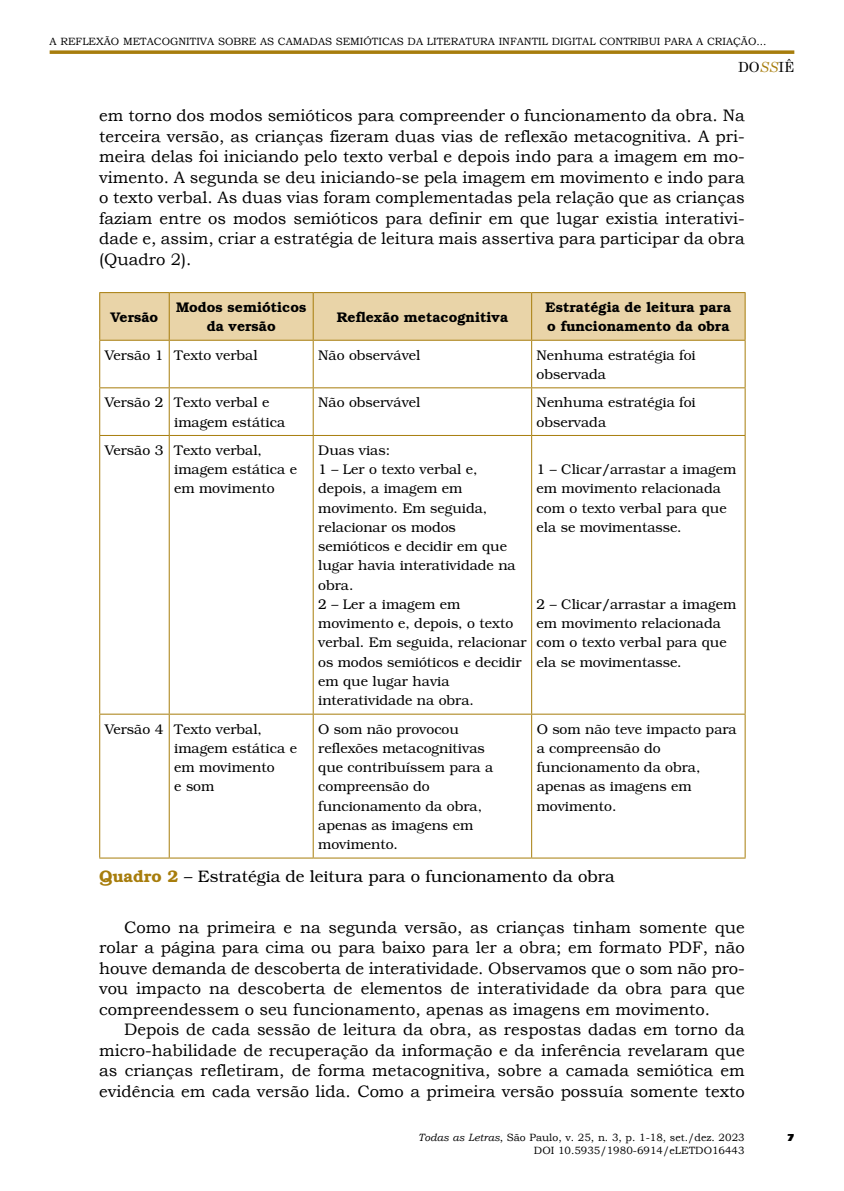
<style>
.page{position:relative;width:844px;height:1191px;background:#fff}
.page>*{position:absolute;margin:0;border:0;box-sizing:border-box;transform-origin:0 0}
.t1{font:16.62px/20.5px "Bookman Old Style";color:#000;text-align:justify}
.t2{font:300 16.62px "Bookman";color:#000}
.t3{font:300 14px/19.2px "Bookman";color:#000}
.t4{font:600 14px/19.2px "Bookman";color:#000;text-align:center}
.t5{font:14px "Century Schoolbook";color:#000}
.t6{font:10.5px/12.6px "Bookman Old Style";color:#000;text-align:right}
.t7{font:900 10.5px "Itc Eras";color:#000}
.s1{font-style:italic;color:#a77d0c}
.s2{font-weight:600;color:#a77d0c}
.s3{font-style:italic}
</style>
<div class="page">
<svg style="left:50px;top:50px;width:744px;height:4px;background:#b18d2a"></svg>
<div style="left:100px;top:293px;width:644px;height:47px;background:#e9d4a8"></div>
<hr style="left:99px;top:292px;width:70px;height:1px;background:#a77d0c">
<hr style="left:99px;top:293px;width:1px;height:47px;background:#a77d0c">
<hr style="left:169px;top:292px;width:144px;height:1px;background:#a77d0c">
<hr style="left:169px;top:293px;width:1px;height:47px;background:#a77d0c">
<hr style="left:313px;top:292px;width:218px;height:1px;background:#a77d0c">
<hr style="left:313px;top:293px;width:1px;height:47px;background:#a77d0c">
<hr style="left:531px;top:292px;width:214px;height:1px;background:#a77d0c">
<hr style="left:531px;top:293px;width:1px;height:47px;background:#a77d0c">
<hr style="left:744px;top:293px;width:1px;height:47px;background:#a77d0c">
<hr style="left:99px;top:340px;width:70px;height:1px;background:#a77d0c">
<hr style="left:99px;top:341px;width:1px;height:46px;background:#a77d0c">
<hr style="left:169px;top:340px;width:144px;height:1px;background:#a77d0c">
<hr style="left:169px;top:341px;width:1px;height:46px;background:#a77d0c">
<hr style="left:313px;top:340px;width:218px;height:1px;background:#a77d0c">
<hr style="left:313px;top:341px;width:1px;height:46px;background:#a77d0c">
<hr style="left:531px;top:340px;width:214px;height:1px;background:#a77d0c">
<hr style="left:531px;top:341px;width:1px;height:46px;background:#a77d0c">
<hr style="left:744px;top:341px;width:1px;height:46px;background:#a77d0c">
<hr style="left:99px;top:387px;width:70px;height:1px;background:#a77d0c">
<hr style="left:99px;top:388px;width:1px;height:47px;background:#a77d0c">
<hr style="left:169px;top:387px;width:144px;height:1px;background:#a77d0c">
<hr style="left:169px;top:388px;width:1px;height:47px;background:#a77d0c">
<hr style="left:313px;top:387px;width:218px;height:1px;background:#a77d0c">
<hr style="left:313px;top:388px;width:1px;height:47px;background:#a77d0c">
<hr style="left:531px;top:387px;width:214px;height:1px;background:#a77d0c">
<hr style="left:531px;top:388px;width:1px;height:47px;background:#a77d0c">
<hr style="left:744px;top:388px;width:1px;height:47px;background:#a77d0c">
<hr style="left:99px;top:435px;width:70px;height:1px;background:#a77d0c">
<hr style="left:99px;top:436px;width:1px;height:277px;background:#a77d0c">
<hr style="left:169px;top:435px;width:144px;height:1px;background:#a77d0c">
<hr style="left:169px;top:436px;width:1px;height:277px;background:#a77d0c">
<hr style="left:313px;top:435px;width:218px;height:1px;background:#a77d0c">
<hr style="left:313px;top:436px;width:1px;height:277px;background:#a77d0c">
<hr style="left:531px;top:435px;width:214px;height:1px;background:#a77d0c">
<hr style="left:531px;top:436px;width:1px;height:277px;background:#a77d0c">
<hr style="left:744px;top:436px;width:1px;height:277px;background:#a77d0c">
<hr style="left:99px;top:713px;width:70px;height:1px;background:#a77d0c">
<hr style="left:99px;top:714px;width:1px;height:143px;background:#a77d0c">
<hr style="left:169px;top:713px;width:144px;height:1px;background:#a77d0c">
<hr style="left:169px;top:714px;width:1px;height:143px;background:#a77d0c">
<hr style="left:313px;top:713px;width:218px;height:1px;background:#a77d0c">
<hr style="left:313px;top:714px;width:1px;height:143px;background:#a77d0c">
<hr style="left:531px;top:713px;width:214px;height:1px;background:#a77d0c">
<hr style="left:531px;top:714px;width:1px;height:143px;background:#a77d0c">
<hr style="left:744px;top:714px;width:1px;height:143px;background:#a77d0c">
<hr style="left:99px;top:857px;width:70px;height:1px;background:#a77d0c">
<hr style="left:169px;top:857px;width:144px;height:1px;background:#a77d0c">
<hr style="left:313px;top:857px;width:218px;height:1px;background:#a77d0c">
<hr style="left:531px;top:857px;width:214px;height:1px;background:#a77d0c">
<p class="t6" style="left:50px;top:35px;width:718px">A REFLEXÃO METACOGNITIVA SOBRE AS CAMADAS SEMIÓTICAS DA LITERATURA INFANTIL DIGITAL CONTRIBUI PARA A CRIAÇÃO...</p>
<p class="t5" style="left:737px;top:55px;width:58px">DO<span class="s1">SS</span>IÊ</p>
<p class="t1" style="left:99px;top:105px;width:646px">em torno dos modos semióticos para compreender o funcionamento da obra. Na terceira versão, as crianças fizeram duas vias de reflexão metacognitiva. A pri&shy;meira delas foi iniciando pelo texto verbal e depois indo para a imagem em mo&shy;vimento. A segunda se deu iniciando-se pela imagem em movimento e indo para o texto verbal. As duas vias foram complementadas pela relação que as crianças faziam entre os modos semióticos para definir em que lugar existia interativi&shy;dade e, assim, criar a estratégia de leitura mais assertiva para participar da obra (Quadro 2).</p>
<p class="t4" style="left:111px;top:307px;width:49px">Versão</p>
<p class="t4" style="left:176px;top:298px;width:132px">Modos semióticos da versão</p>
<p class="t4" style="left:336px;top:307px;width:173px">Reflexão metacognitiva</p>
<p class="t4" style="left:545px;top:298px;width:187px;text-align:left">Estratégia de leitura para o funcionamento da obra</p>
<p class="t3" style="left:105px;top:345px;width:154px">Versão 1 Texto verbal</p>
<p class="t3" style="left:318px;top:345px;width:104px">Não observável</p>
<p class="t3" style="left:536px;top:345px;width:161px">Nenhuma estratégia foi observada</p>
<p class="t3" style="left:174px;top:393px;width:112px;text-indent:-69px">Versão 2 Texto verbal e imagem estática</p>
<p class="t3" style="left:318px;top:393px;width:104px">Não observável</p>
<p class="t3" style="left:536px;top:393px;width:161px">Nenhuma estratégia foi observada</p>
<p class="t3" style="left:174px;top:441px;width:124px;text-indent:-69px">Versão 3 Texto verbal, imagem estática e em movimento</p>
<p class="t3" style="left:318px;top:441px;width:210px">Duas vias:<br>1 – Ler o texto verbal e, depois, a imagem em movimento. Em seguida, relacionar os modos semióticos e decidir em que lugar havia interatividade na obra.<br>2 – Ler a imagem em movimento e, depois, o texto verbal. Em seguida, relacionar os modos semióticos e decidir em que lugar havia interatividade na obra.</p>
<p class="t3" style="left:536px;top:460px;width:201px">1 – Clicar/arrastar a imagem em movimento relacionada com o texto verbal para que ela se movimentasse.</p>
<p class="t3" style="left:536px;top:595px;width:201px">2 – Clicar/arrastar a imagem em movimento relacionada com o texto verbal para que ela se movimentasse.</p>
<p class="t3" style="left:174px;top:719px;width:124px;text-indent:-69px">Versão 4 Texto verbal, imagem estática e em movimento<br>e som</p>
<p class="t3" style="left:318px;top:719px;width:176px">O som não provocou reflexões metacognitivas que contribuíssem para a compreensão do funcionamento da obra, apenas as imagens em movimento.</p>
<p class="t3" style="left:536px;top:719px;width:201px">O som não teve impacto para a compreensão do funcionamento da obra, apenas as imagens em movimento.</p>
<p class="t2" style="left:99px;top:866px;width:517px"><span class="s2">Quadro 2</span> – Estratégia de leitura para o funcionamento da obra</p>
<p class="t1" style="left:99px;top:917px;width:646px;text-indent:25px">Como na primeira e na segunda versão, as crianças tinham somente que rolar a página para cima ou para baixo para ler a obra; em formato PDF, não houve demanda de descoberta de interatividade. Observamos que o som não pro&shy;vou impacto na descoberta de elementos de interatividade da obra para que compreendessem o seu funcionamento, apenas as imagens em movimento.</p>
<p class="t1" style="left:99px;top:1019px;width:646px;text-indent:25px">Depois de cada sessão de leitura da obra, as respostas dadas em torno da micro-habilidade de recuperação da informação e da inferência revelaram que as crianças refletiram, de forma metacognitiva, sobre a camada semiótica em evidência em cada versão lida. Como a primeira versão possuía somente texto</p>
<p class="t6" style="left:418px;top:1131px;width:328px"><span class="s3">Todas as Letras</span>, São Paulo, v. 25, n. 3, p. 1-18, set./dez. 2023<br>DOI 10.5935/1980-6914/eLETDO16443</p>
<p class="t7" style="left:786px;top:1131px;width:9px">7</p>
</div>
